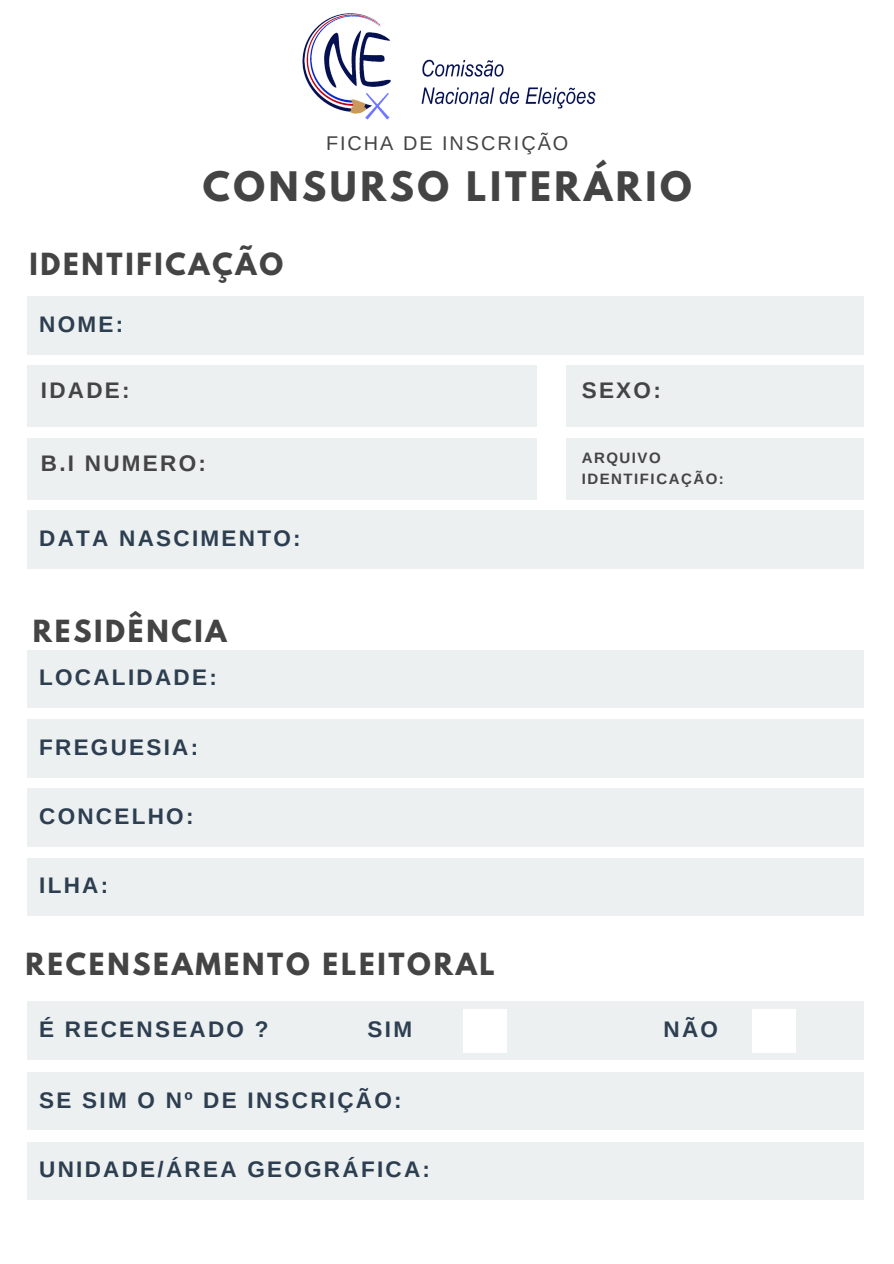
<style>
.page{position:relative;width:894px;height:1264px;background:#fff}
.page>*{position:absolute;margin:0;border:0;box-sizing:border-box;transform-origin:0 0}
.t1{font:700 36px "League Spartan";letter-spacing:.1em;color:#444}
.t2{font:700 27px "League Spartan";letter-spacing:.1em;color:#444}
.t3{font:700 22.5px "Arimo";letter-spacing:.1em;color:#2c3e50}
.t4{font:700 22.5px "Arimo";letter-spacing:.1em;color:#444}
.t5{font:19.8px "Arimo";letter-spacing:.1em;color:#444}
.t6{font:700 15px/20.2px "Arimo";letter-spacing:.1em;color:#444}
</style>
<div class="page">
<div style="left:27px;top:297px;width:836px;height:57px;background:#ecf0f1"></div>
<div style="left:27px;top:365px;width:509px;height:61px;background:#ecf0f1"></div>
<div style="left:565px;top:365px;width:298px;height:61px;background:#ecf0f1"></div>
<div style="left:27px;top:438px;width:509px;height:61px;background:#ecf0f1"></div>
<div style="left:565px;top:438px;width:298px;height:61px;background:#ecf0f1"></div>
<div style="left:27px;top:511px;width:836px;height:57px;background:#ecf0f1"></div>
<div style="left:27px;top:650px;width:836px;height:57px;background:#ecf0f1"></div>
<div style="left:27px;top:720px;width:836px;height:57px;background:#ecf0f1"></div>
<div style="left:27px;top:788px;width:836px;height:58px;background:#ecf0f1"></div>
<div style="left:27px;top:858px;width:836px;height:58px;background:#ecf0f1"></div>
<img style="left:302px;top:13px;width:294px;height:107px">
<div style="left:27px;top:1001px;width:836px;height:58px;background:#ecf0f1"></div>
<div style="left:463px;top:1009px;width:43px;height:43px;background:#fff"></div>
<div style="left:751px;top:1009px;width:44px;height:43px;background:#fff"></div>
<div style="left:27px;top:1072px;width:836px;height:57px;background:#ecf0f1"></div>
<div style="left:27px;top:1142px;width:836px;height:57px;background:#ecf0f1"></div>
<p class="t5" style="left:326px;top:132px;width:244px">FICHA DE INSCRIÇÃO</p>
<h1 class="t1" style="left:203px;top:168px;width:490px">CONSURSO LITERÁRIO</h1>
<p class="t2" style="left:29px;top:251px;width:255px">IDENTIFICAÇÃO</p>
<p class="t3" style="left:39px;top:311px;width:86px">NOME:</p>
<p class="t4" style="left:41px;top:377px;width:90px">IDADE:</p>
<p class="t4" style="left:581px;top:377px;width:81px">SEXO:</p>
<p class="t4" style="left:41px;top:450px;width:167px">B.I NUMERO:</p>
<p class="t6" style="left:581px;top:448px;width:144px">ARQUIVO<br>IDENTIFICAÇÃO:</p>
<p class="t3" style="left:39px;top:525px;width:263px">DATA NASCIMENTO:</p>
<p class="t2" style="left:33px;top:617px;width:195px">RESIDÊNCIA</p>
<p class="t3" style="left:39px;top:665px;width:179px">LOCALIDADE:</p>
<p class="t3" style="left:39px;top:734px;width:161px">FREGUESIA:</p>
<p class="t3" style="left:39px;top:803px;width:156px">CONCELHO:</p>
<p class="t3" style="left:39px;top:873px;width:70px">ILHA:</p>
<p class="t2" style="left:25px;top:951px;width:471px">RECENSEAMENTO ELEITORAL</p>
<p class="t3" style="left:39px;top:1016px;width:231px">É RECENSEADO ?</p>
<p class="t3" style="left:367px;top:1016px;width:46px">SIM</p>
<p class="t3" style="left:663px;top:1016px;width:56px">NÃO</p>
<p class="t3" style="left:39px;top:1087px;width:364px">SE SIM O Nº DE INSCRIÇÃO:</p>
<p class="t3" style="left:39px;top:1157px;width:392px">UNIDADE/ÁREA GEOGRÁFICA:</p>
</div>
